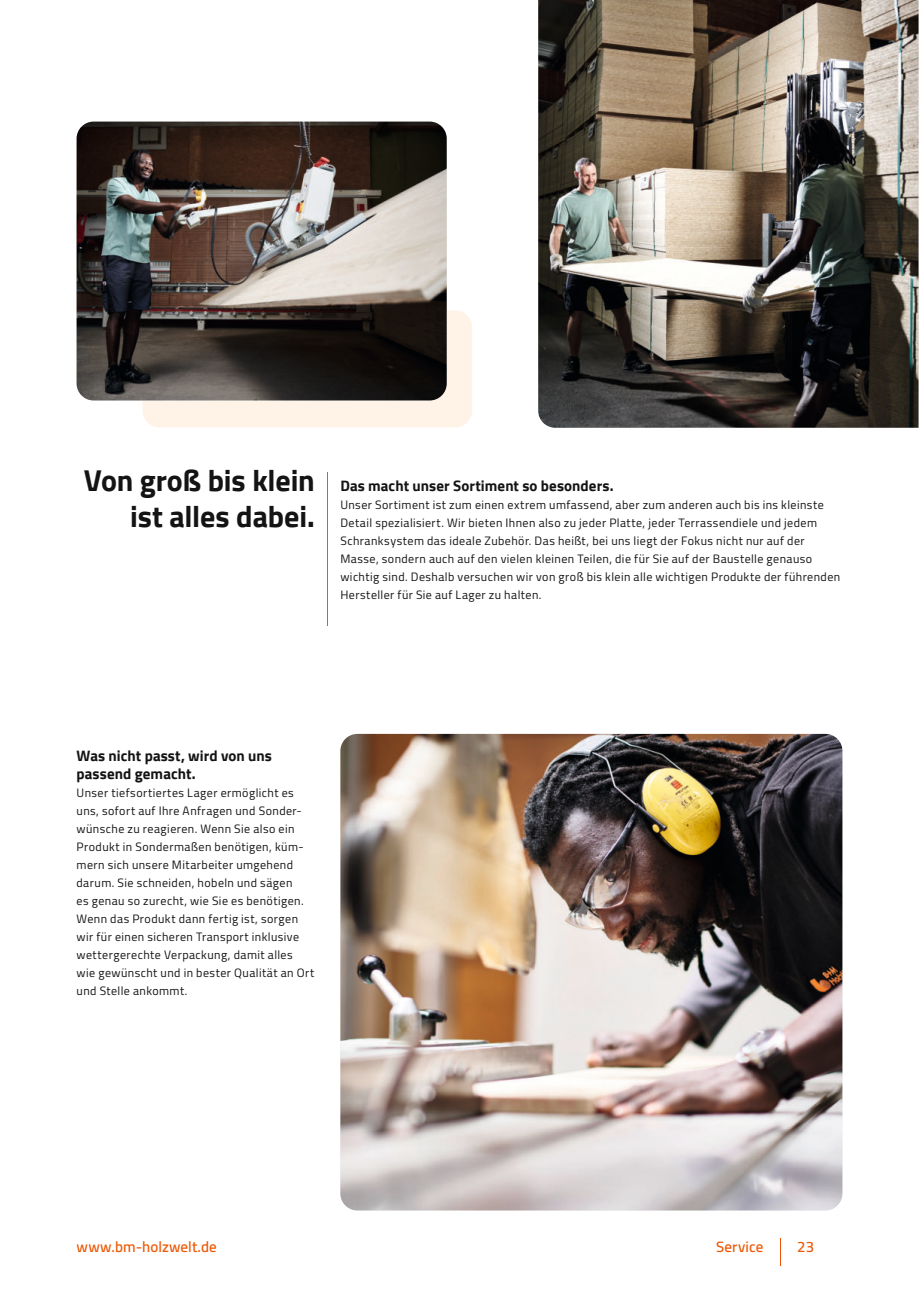
<style>
.page{position:relative;width:919px;height:1289px;background:#fff}
.page>*{position:absolute;margin:0;border:0;box-sizing:border-box;transform-origin:0 0}
.t1{font:700 30px/36px "Cairo";letter-spacing:-.005em;color:#131413;text-align:right}
.t2{font:700 15px/18px "Cairo";letter-spacing:.005em;color:#131413}
.t3{font:600 15px "Cairo";letter-spacing:.005em;color:#ec5805}
.t4{font:12px/18px "Cairo";letter-spacing:.035em;color:#131413}
</style>
<div class="page">
<img style="left:340px;top:734px;width:502px;height:476px">
<svg style="left:780px;top:1238px;width:1px;height:27px"></svg>
<div style="left:142px;top:310px;width:330px;height:117px;background:#fff3e8;border-radius:17px"></div>
<img style="left:77px;top:122px;width:369px;height:278px">
<img style="left:538px;top:0;width:380px;height:428px">
<hr style="left:327px;top:473px;width:1px;height:153px;background:#ec5805">
<h1 class="t1" style="left:84px;top:463px;width:232px">Von groß bis klein ist alles dabei.</h1>
<p class="t2" style="left:340px;top:477px;width:275px">Das macht unser Sortiment so besonders.</p>
<p class="t4" style="left:340px;top:496px;width:501px">Unser Sortiment ist zum einen extrem umfassend, aber zum anderen auch bis ins kleinste Detail spezialisiert. Wir bieten Ihnen also zu jeder Platte, jeder Terrassendiele und jedem Schranksystem das ideale Zubehör. Das heißt, bei uns liegt der Fokus nicht nur auf der Masse, sondern auch auf den vielen kleinen Teilen, die für Sie auf der Baustelle genauso wichtig sind. Deshalb versuchen wir von groß bis klein alle wichtigen Produkte der führen den Hersteller für Sie auf Lager zu halten.</p>
<p class="t2" style="left:77px;top:747px;width:197px">Was nicht passt, wird von uns passend gemacht.</p>
<p class="t4" style="left:77px;top:784px;width:239px">Unser tiefsortiertes Lager ermöglicht es uns, sofort auf Ihre Anfragen und Sonder&shy;wünsche zu reagieren. Wenn Sie also ein Produkt in Sondermaßen benötigen, küm&shy;mern sich unsere Mitarbeiter umgehend darum. Sie schneiden, hobeln und sägen<br>es genau so zurecht, wie Sie es benötigen.<br>Wenn das Produkt dann fertig ist, sorgen wir für einen sicheren Transport inklusive wettergerechte Verpackung, damit alles wie gewünscht und in bester Qualität an Ort und Stelle ankommt.</p>
<p class="t3" style="left:77px;top:1238px;width:142px">www.bm-holzwelt.de</p>
<p class="t3" style="left:716px;top:1238px;width:48px">Service</p>
<p class="t3" style="left:797px;top:1238px;width:18px">23</p>
</div>
